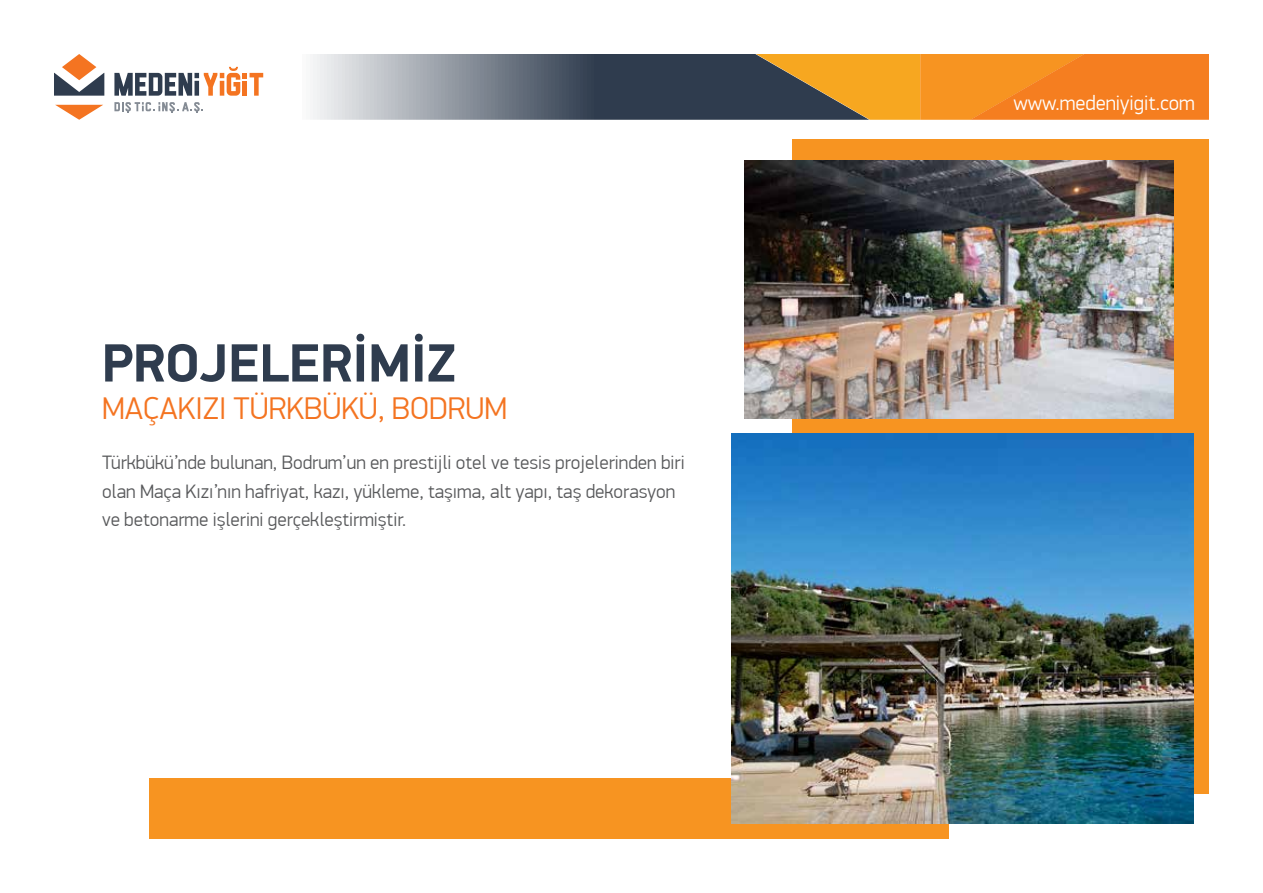
<style>
.page{position:relative;width:1263px;height:893px;background:#fff}
.page>*{position:absolute;margin:0;border:0;box-sizing:border-box;transform-origin:0 0}
.t1{font:700 54px "PF Din Display Pro";color:#2f3c4e}
.t2{font:300 31.5px "PF Din Display Pro";color:#f47421}
.t3{font:300 21px "PF Din Display Pro";color:#fff}
.t4{font:300 19.5px/28.5px "PF Din Display Pro";color:#58595b}
</style>
<div class="page">
<div style="left:792px;top:139px;width:417px;height:655px;background:#f79421"></div>
<div style="left:149px;top:778px;width:799px;height:61px;background:#f79421"></div>
<svg style="left:114px;top:67px;width:149px;height:29px"></svg>
<svg style="left:55px;top:105px;width:48px;height:15px"></svg>
<svg style="left:54px;top:54px;width:50px;height:42px"></svg>
<svg style="left:114px;top:102px;width:89px;height:11px"></svg>
<svg style="left:313px;top:54px;width:896px;height:66px;background:#a67f56"></svg>
<img style="left:744px;top:160px;width:430px;height:258px">
<img style="left:731px;top:434px;width:462px;height:389px">
<h1 class="t1" style="left:102px;top:330px;width:355px">PROJELERİMİZ</h1>
<h2 class="t2" style="left:102px;top:391px;width:407px">MAÇAKIZI TÜRKBÜKÜ, BODRUM</h2>
<p class="t4" style="left:102px;top:449px;width:584px">Türkbükü’nde bulunan, Bodrum’un en prestijli otel ve tesis projelerinden biri olan Maça Kızı’nın hafriyat, kazı, yükleme, taşıma, alt yapı, taş dekorasyon ve betonarme işlerini gerçekleştirmiştir.</p>
<p class="t3" style="left:1013px;top:91px;width:183px">www.medeniyigit.com</p>
</div>
